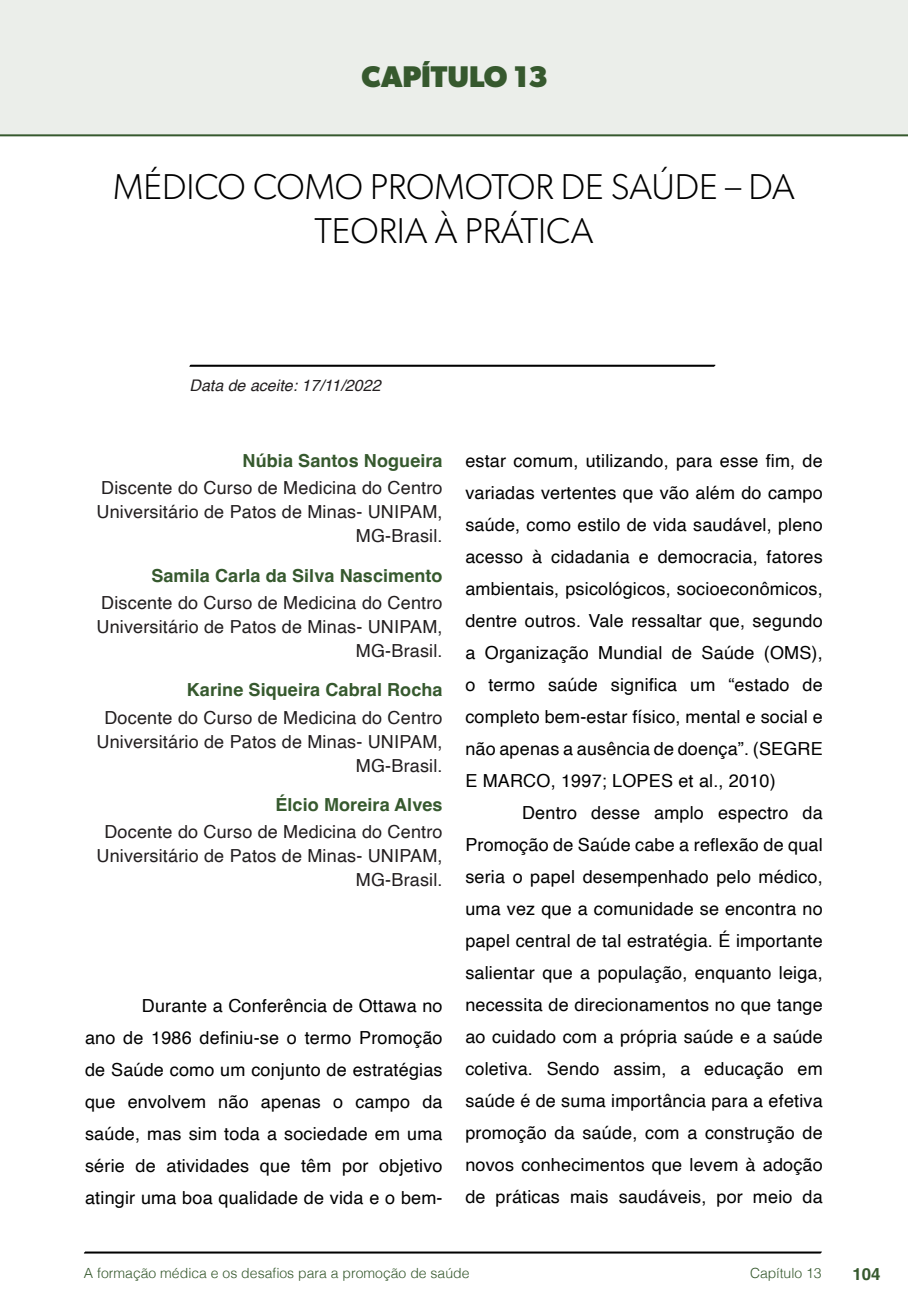
<style>
.page{position:relative;width:908px;height:1304px;background:#fff}
.page>*{position:absolute;margin:0;border:0;box-sizing:border-box;transform-origin:0 0}
.nome_artigos{font:300 36px/44px "Gibson";color:#000;text-align:center}
.capítulos{font:700 30px "Gibson";color:#36592e}
.txt{font:18px/32px "Helvetica";letter-spacing:.01em;color:#000;text-align:justify}
.info_autores{font:18px/24px "Helvetica";letter-spacing:.01em;color:#231f20;text-align:right}
.nome_autores{font:700 18px "Helvetica";letter-spacing:.005em;color:#36592e}
.t1{font:700 16.8px "Helvetica";color:#36592e}
.t2{font:italic 16px "Helvetica";color:#231f20}
.t3{font:300 14px "Helvetica";color:#36592e}
</style>
<div class="page">
<svg style="left:84px;top:1251px;width:737px;height:3px;background:#515151"></svg>
<svg style="left:189px;top:364px;width:526px;height:3px;background:#4f4f4f"></svg>
<div style="left:0;top:0;width:907px;height:136px;background:#ebeeea"></div>
<div style="left:44px;top:72px;width:68px;height:61px;background:#ebeeea"></div>
<p class="capítulos" style="left:361px;top:58px;width:188px">CAPÍTULO 13</p>
<p class="nome_artigos" style="left:113px;top:164px;width:682px">MÉDICO COMO PROMOTOR DE SAÚDE – DA<br>TEORIA À PRÁTICA</p>
<p class="t2" style="left:189px;top:373px;width:192px">Data de aceite: 17/11/2022</p>
<p class="nome_autores" style="left:242px;top:450px;width:201px">Núbia Santos Nogueira</p>
<p class="info_autores" style="left:96px;top:477px;width:347px">Discente do Curso de Medicina do Centro<br>Universitário de Patos de Minas- UNIPAM,<br>MG-Brasil.</p>
<p class="nome_autores" style="left:151px;top:564px;width:292px">Samila Carla da Silva Nascimento</p>
<p class="info_autores" style="left:96px;top:591px;width:347px">Discente do Curso de Medicina do Centro<br>Universitário de Patos de Minas- UNIPAM,<br>MG-Brasil.</p>
<p class="nome_autores" style="left:187px;top:679px;width:257px">Karine Siqueira Cabral Rocha</p>
<p class="info_autores" style="left:96px;top:706px;width:347px">Docente do Curso de Medicina do Centro<br>Universitário de Patos de Minas- UNIPAM,<br>MG-Brasil.</p>
<p class="nome_autores" style="left:275px;top:794px;width:169px">Élcio Moreira Alves</p>
<p class="info_autores" style="left:96px;top:821px;width:347px">Docente do Curso de Medicina do Centro<br>Universitário de Patos de Minas- UNIPAM,<br>MG-Brasil.</p>
<p class="txt" style="left:85px;top:990px;width:359px;text-indent:57px">Durante a Conferência de Ottawa no ano de 1986 definiu-se o termo Promoção de Saúde como um conjunto de estratégias que envolvem não apenas o campo da saúde, mas sim toda a sociedade em uma série de atividades que têm por objetivo atingir uma boa qualidade de vida e o bem-</p>
<p class="txt" style="left:465px;top:445px;width:359px">estar comum, utilizando, para esse fim, de variadas vertentes que vão além do campo saúde, como estilo de vida saudável, pleno acesso à cidadania e democracia, fatores ambientais, psicológicos, socioeconômicos, dentre outros. Vale ressaltar que, segundo a Organização Mundial de Saúde (OMS), o termo saúde significa um “estado de completo bem-estar físico, mental e social e não apenas a ausência de doença”. (SEGRE E MARCO, 1997; LOPES et al., 2010)</p>
<p class="txt" style="left:465px;top:797px;width:359px;text-indent:57px">Dentro desse amplo espectro da Promoção de Saúde cabe a reflexão de qual seria o papel desempenhado pelo médico, uma vez que a comunidade se encontra no papel central de tal estratégia. É importante salientar que a população, enquanto leiga, necessita de direcionamentos no que tange ao cuidado com a própria saúde e a saúde coletiva. Sendo assim, a educação em saúde é de suma importância para a efetiva promoção da saúde, com a construção de novos conhecimentos que levem à adoção de práticas mais saudáveis, por meio da</p>
<p class="t3" style="left:84px;top:1261px;width:387px">A formação médica e os desafios para a promoção de saúde</p>
<p class="t3" style="left:749px;top:1261px;width:73px">Capítulo 13</p>
<p class="t1" style="left:851px;top:1264px;width:30px">104</p>
</div>
